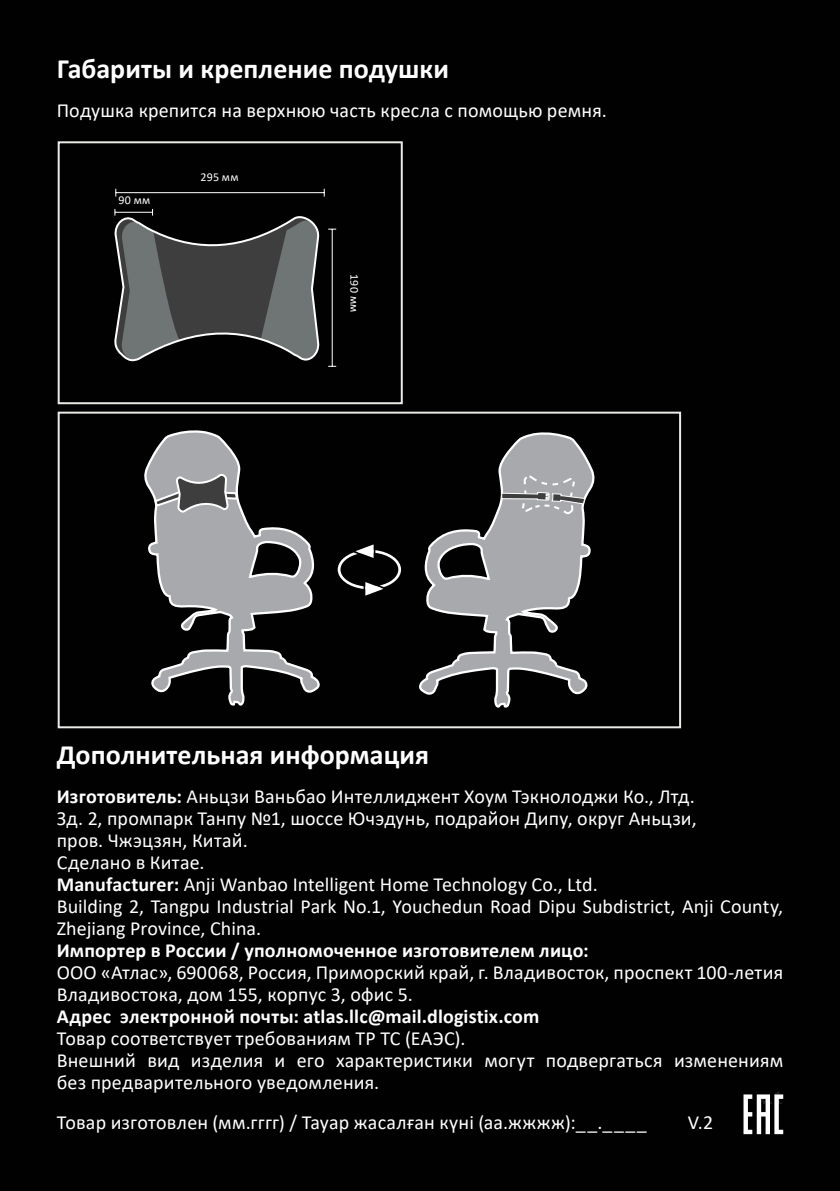
<style>
.page{position:relative;width:840px;height:1191px;background:#fff}
.page>*{position:absolute;margin:0;border:0;box-sizing:border-box;transform-origin:0 0}
.Заголовок_14{font:700 28px "Calibri";color:#fff}
.t1{font:20px/22px "Calibri";letter-spacing:.01em;color:#fff}
.t2{font:700 20px "Calibri";letter-spacing:.01em;color:#fff}
.t3{font:20px "Calibri";color:#231f20}
.t4{font:12px "Calibri";letter-spacing:.03em;color:#fff}
.s1{font-weight:700}
</style>
<div class="page">
<div style="left:0;top:0;width:839px;height:1191px;background:#010101"></div>
<svg style="left:743px;top:1094px;width:39px;height:40px"></svg>
<svg style="left:57px;top:141px;width:624px;height:588px"></svg>
<svg style="left:337px;top:544px;width:64px;height:51px"></svg>
<svg style="left:141px;top:428px;width:181px;height:279px"></svg>
<svg style="left:416px;top:431px;width:180px;height:298px"></svg>
<svg style="left:153px;top:412px;width:86px;height:101px"></svg>
<svg style="left:501px;top:413px;width:84px;height:139px"></svg>
<hr style="left:331px;top:229px;width:1px;height:137px;background:#fff">
<hr style="left:116px;top:192px;width:208px;height:1px;background:#fff">
<svg style="left:113px;top:209px;width:207px;height:157px"></svg>
<p class="Заголовок_14" style="left:57px;top:49px;width:393px">Габариты и крепление подушки</p>
<p class="t1" style="left:57px;top:99px;width:551px">Подушка крепится на верхнюю часть кресла с помощью ремня.</p>
<p class="t4" style="left:118px;top:192px;width:33px">90 мм</p>
<p class="t4" style="left:200px;top:168px;width:39px">295 мм</p>
<p class="t4" style="left:362px;top:274px;width:40px;rotate:90deg">190 мм</p>
<p class="Заголовок_14" style="left:57px;top:735px;width:373px">Дополнительная информация</p>
<p class="t1" style="left:57px;top:785px;width:639px"><span class="s1">Изготовитель:</span> Аньцзи Ваньбао Интеллиджент Хоум Тэкнолоджи Ко., Лтд.</p>
<p class="t1" style="left:57px;top:807px;width:641px">Зд. 2, промпарк Танпу №1, шоссе Ючэдунь, подрайон Дипу, округ Аньцзи,</p>
<p class="t1" style="left:57px;top:829px;width:192px">пров. Чжэцзян, Китай.</p>
<p class="t1" style="left:57px;top:851px;width:149px">Сделано в Китае.</p>
<p class="t1" style="left:57px;top:873px;width:542px"><span class="s1">Manufacturer:</span> Anji Wanbao Intelligent Home Technology Co., Ltd.</p>
<p class="t1" style="left:57px;top:895px;width:727px">Building 2, Tangpu Industrial Park No.1, Youchedun Road Dipu Subdistrict, Anji County,<br>Zhejiang Province, China.</p>
<p class="t2" style="left:57px;top:936px;width:533px">Импортер в России / уполномоченное изготовителем лицо:</p>
<p class="t1" style="left:57px;top:961px;width:727px">ООО «Атлас», 690068, Россия, Приморский край, г. Владивосток, проспект 100-летия<br>Владивостока, дом 155, корпус 3, офис 5.</p>
<p class="t2" style="left:57px;top:1002px;width:484px">Адрес электронной почты: atlas.llc@mail.dlogistix.com</p>
<p class="t1" style="left:57px;top:1027px;width:410px">Товар соответствует требованиям ТР ТС (ЕАЭС).</p>
<p class="t1" style="left:57px;top:1049px;width:727px">Внешний вид изделия и его характеристики могут подвергаться изменениям без предварительного уведомления.</p>
<p class="t1" style="left:57px;top:1111px;width:591px">Товар изготовлен (мм.гггг) / Тауар жасалған күні (аа.жжжж):__.____</p>
<p class="t1" style="left:687px;top:1111px;width:27px">V.2</p>
<p class="t3" style="left:759px;top:1083px;width:25px">v.1</p>
</div>
